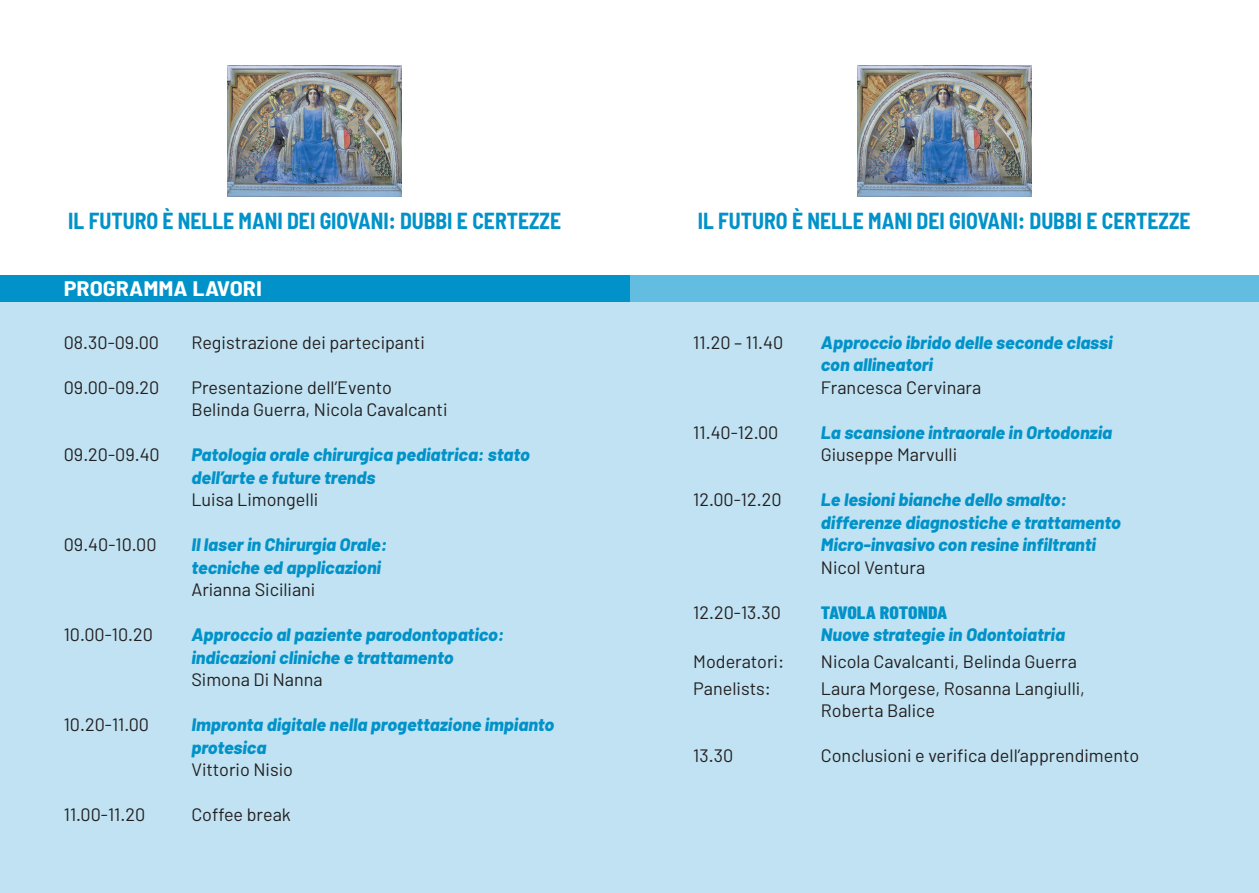
<style>
.page{position:relative;width:1259px;height:893px;background:#fff}
.page>*{position:absolute;margin:0;border:0;box-sizing:border-box;transform-origin:0 0}
.t1{font:700 semi-condensed 23.25px "Barlow";color:#0092c8;scale:.93 1}
.t2{font:700 semi-condensed 21px "Barlow";color:#fff;scale:1.15 1}
.t3{font:18px/22.5px "Barlow";color:#231f20}
.t4{font:italic 800 18px/22.5px "Barlow";color:#0092c8}
.t5{font:800 18px "Barlow Condensed";letter-spacing:-.005em;color:#0092c8;scale:1.1 1}
</style>
<div class="page">
<div style="left:0;top:302px;width:1259px;height:591px;background:#c0e2f2"></div>
<div style="left:0;top:275px;width:629px;height:27px;background:#0092c8"></div>
<div style="left:630px;top:275px;width:629px;height:27px;background:#62bde0"></div>
<img style="left:227px;top:66px;width:175px;height:130px">
<img style="left:857px;top:66px;width:174px;height:130px">
<p class="t1" style="left:68px;top:207px;width:531px">IL FUTURO È NELLE MANI DEI GIOVANI: DUBBI E CERTEZZE</p>
<p class="t2" style="left:64px;top:276px;width:174px">PROGRAMMA LAVORI</p>
<p class="t3" style="left:64px;top:330px;width:97px">08.30-09.00</p>
<p class="t3" style="left:191px;top:330px;width:235px">Registrazione dei partecipanti</p>
<p class="t3" style="left:64px;top:375px;width:97px">09.00-09.20</p>
<p class="t3" style="left:191px;top:375px;width:257px">Presentazione dell’Evento<br>Belinda Guerra, Nicola Cavalcanti</p>
<p class="t3" style="left:64px;top:443px;width:97px">09.20-09.40</p>
<p class="t4" style="left:191px;top:442px;width:340px">Patologia orale chirurgica pediatrica: stato dell’arte e future trends</p>
<p class="t3" style="left:191px;top:488px;width:128px">Luisa Limongelli</p>
<p class="t3" style="left:64px;top:533px;width:94px">09.40-10.00</p>
<p class="t4" style="left:191px;top:532px;width:197px">Il laser in Chirurgia Orale: tecniche ed applicazioni</p>
<p class="t3" style="left:191px;top:578px;width:125px">Arianna Siciliani</p>
<p class="t3" style="left:64px;top:623px;width:91px">10.00-10.20</p>
<p class="t4" style="left:191px;top:622px;width:314px">Approccio al paziente parodontopatico: indicazioni cliniche e trattamento</p>
<p class="t3" style="left:191px;top:668px;width:133px">Simona Di Nanna</p>
<p class="t3" style="left:64px;top:713px;width:87px">10.20-11.00</p>
<p class="t4" style="left:191px;top:712px;width:364px">Impronta digitale nella progettazione impianto protesica</p>
<p class="t3" style="left:191px;top:758px;width:103px">Vittorio Nisio</p>
<p class="t3" style="left:64px;top:803px;width:83px">11.00-11.20</p>
<p class="t3" style="left:191px;top:803px;width:101px">Coffee break</p>
<p class="t1" style="left:698px;top:207px;width:531px">IL FUTURO È NELLE MANI DEI GIOVANI: DUBBI E CERTEZZE</p>
<p class="t3" style="left:693px;top:330px;width:91px">11.20 – 11.40</p>
<p class="t4" style="left:821px;top:330px;width:293px">Approccio ibrido delle seconde classi con allineatori</p>
<p class="t3" style="left:821px;top:375px;width:162px">Francesca Cervinara</p>
<p class="t3" style="left:693px;top:420px;width:87px">11.40-12.00</p>
<p class="t4" style="left:821px;top:420px;width:293px">La scansione intraorale in Ortodonzia</p>
<p class="t3" style="left:821px;top:443px;width:138px">Giuseppe Marvulli</p>
<p class="t3" style="left:693px;top:488px;width:90px">12.00-12.20</p>
<p class="t4" style="left:821px;top:487px;width:301px">Le lesioni bianche dello smalto: differenze diagnostiche e trattamento<br>Micro-invasivo con resine infiltranti</p>
<p class="t3" style="left:821px;top:555px;width:106px">Nicol Ventura</p>
<p class="t3" style="left:693px;top:600px;width:89px">12.20-13.30</p>
<p class="t5" style="left:821px;top:601px;width:116px">TAVOLA ROTONDA</p>
<p class="t4" style="left:821px;top:622px;width:245px">Nuove strategie in Odontoiatria</p>
<p class="t3" style="left:693px;top:650px;width:92px">Moderatori:</p>
<p class="t3" style="left:821px;top:650px;width:257px">Nicola Cavalcanti, Belinda Guerra</p>
<p class="t3" style="left:693px;top:676px;width:79px">Panelists:</p>
<p class="t3" style="left:821px;top:676px;width:266px">Laura Morgese, Rosanna Langiulli,<br>Roberta Balice</p>
<p class="t3" style="left:693px;top:744px;width:41px">13.30</p>
<p class="t3" style="left:821px;top:744px;width:320px">Conclusioni e verifica dell’apprendimento</p>
</div>
